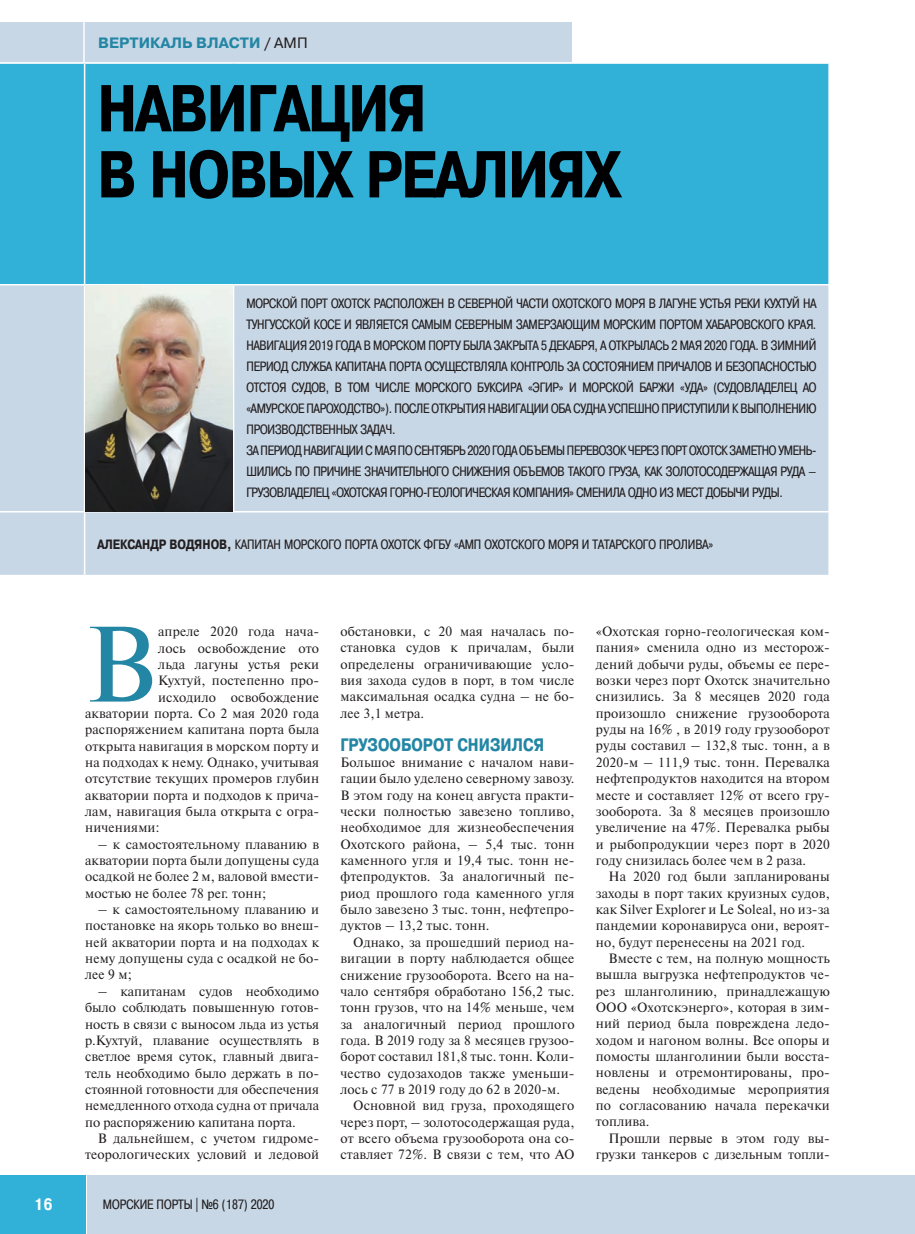
<style>
.page{position:relative;width:915px;height:1234px;background:#fff}
.page>*{position:absolute;margin:0;border:0;box-sizing:border-box;transform-origin:0 0}
.t1{font:106.8px "Newton C";color:#2386a4}
.t2{font:700 66px/66px "Pragmatica Cond C";letter-spacing:-.02em;color:#000002}
.t3{font:700 18px "Pragmatica Cond C";color:#2386a4}
.t4{font:700 16.5px "Pragmatica Cond C";color:#fff}
.t5{font:700 15px "Pragmatica C";color:#2386a4}
.t6{font:13.5px/16.4px "Newton C";letter-spacing:.01em;color:#231f20;text-align:justify}
.t7{font:13.5px/21px "Pragmatica Cond C";letter-spacing:-.01em;color:#231f20}
.s1{color:#231f20}
.s2{font-weight:400;color:#231f20}
.s3{font-weight:700}
</style>
<div class="page">
<div style="left:0;top:1175px;width:914px;height:58px;background:#c8d7e6"></div>
<hr style="left:85px;top:1174px;width:2px;height:59px;background:#fff">
<div style="left:0;top:1175px;width:85px;height:58px;background:#31b1d8"></div>
<div style="left:0;top:22px;width:572px;height:40px;background:#c8d7e6"></div>
<hr style="left:83px;top:21px;width:2px;height:43px;background:#fff">
<div style="left:0;top:64px;width:828px;height:220px;background:#31b1d8"></div>
<div style="left:0;top:285px;width:828px;height:289px;background:#c8d7e6"></div>
<hr style="left:84px;top:64px;width:1px;height:220px;background:#fff">
<hr style="left:84px;top:285px;width:1px;height:226px;background:#fff">
<hr style="left:233px;top:285px;width:1px;height:226px;background:#fff">
<hr style="left:0;top:511px;width:85px;height:1px;background:#fff">
<hr style="left:85px;top:511px;width:148px;height:1px;background:#fff">
<hr style="left:84px;top:512px;width:1px;height:62px;background:#fff">
<hr style="left:233px;top:511px;width:596px;height:1px;background:#fff">
<img style="left:85px;top:285px;width:148px;height:226px">
<p class="t5" style="left:98px;top:34px;width:211px">вертикаль власти <span class="s1">/</span> <span class="s2">АМП</span></p>
<h2 class="t2" style="left:97px;top:76px;width:527px">НАВИГАЦИ Я<br>В НОВЫХ РЕАЛИЯХ</h2>
<p class="t7" style="left:246px;top:293px;width:571px">Морской порт Охотск расположен в северной части Охотского моря в лагуне устья реки Кухтуй на Тунгусской косе и является самым северным замерзающим морским портом Хабаровского края.<br>Навигация 2019 года в морском порту была закрыта 5 декабря, а открылась 2 мая 2020 года. В зимний период Служба капитана порта осуществляла контроль за состоянием причалов и безопасностью отстоя судов, в том числе морского буксира «Эгир» и морской баржи «Уда» (судовладелец АО «Амурское пароходство»). После открытия навигации оба судна успешно приступили к выполнению производственных задач.<br>За период навигации с мая по сентябрь 2020 года объемы перевозок через порт Охотск заметно умень&shy;шились по причине значительного снижения объемов такого груза, как золотосодержащая руда – грузовладелец «Охотская горно-геологическая компания» сменила одно из мест добычи руды.</p>
<p class="t7" style="left:97px;top:533px;width:370px"><span class="s3">Александр Водян ов,</span> капитан морского порта Охотск ФГБУ «АМП</p>
<p class="t7" style="left:484px;top:533px;width:230px">Охотского моря и Татарского пролива»</p>
<h1 class="t1" style="left:85px;top:606px;width:73px">В</h1>
<p class="t6" style="left:158px;top:623px;width:162px">апреле 2020 года нача-</p>
<p class="t6" style="left:158px;top:639px;width:162px">лось освобождение ото</p>
<p class="t6" style="left:158px;top:656px;width:162px">льда лагуны устья реки</p>
<p class="t6" style="left:158px;top:672px;width:162px">Кухтуй, постепенно про-</p>
<p class="t6" style="left:158px;top:688px;width:162px">исходило освобождение</p>
<p class="t6" style="left:85px;top:705px;width:235px">акватории порта. Со 2 мая 2020 года</p>
<p class="t6" style="left:85px;top:721px;width:235px">распоряжением капитана порта была</p>
<p class="t6" style="left:85px;top:737px;width:235px">открыта навигация в морском порту и</p>
<p class="t6" style="left:85px;top:754px;width:235px">на подходах к нему. Однако, учитывая</p>
<p class="t6" style="left:85px;top:770px;width:235px">отсутствие текущих промеров глубин</p>
<p class="t6" style="left:85px;top:786px;width:235px">акватории порта и подходов к прича-</p>
<p class="t6" style="left:85px;top:803px;width:235px">лам, навигация была открыта с огра-</p>
<p class="t6" style="left:85px;top:819px;width:76px">ничениями:</p>
<p class="t6" style="left:85px;top:835px;width:235px;text-indent:13px">– к самостоятельному плаванию в акватории порта были допущены суда осадкой не более 2 м, валовой вмести&shy;мостью не более 78 рег. тонн;</p>
<p class="t6" style="left:85px;top:901px;width:235px;text-indent:13px">– к самостоятельному плаванию и постановке на якорь только во внеш&shy;ней акватории порта и на подходах к нему допущены суда с осадкой не бо&shy;лее 9 м;</p>
<p class="t6" style="left:85px;top:982px;width:235px;text-indent:13px">– капитанам судов необходимо было соблюдать повышенную готов&shy;ность в связи с выносом льда из устья р.Кухтуй, плавание осуществлять в светлое время суток, главный двига&shy;тель необходимо было держать в по&shy;стоянной готовности для обеспечения немедленного отхода судна от причала по распоряжению капитана порта.</p>
<p class="t6" style="left:85px;top:1129px;width:235px;text-align:right">В дальнейшем, с учетом гидроме&shy;теорологических условий и ледовой</p>
<p class="t4" style="left:34px;top:1195px;width:20px">16</p>
<p class="t7" style="left:103px;top:1193px;width:173px">морские порты | №6 (187) 2020</p>
<p class="t6" style="left:340px;top:623px;width:235px">обстановки, с 20 мая началась по&shy;становка судов к причалам, были определены ограничивающие усло&shy;вия захода судов в порт, в том числе максимальная осадка судна – не бо&shy;лее 3,1 метра.</p>
<h3 class="t3" style="left:340px;top:734px;width:203px">Грузооборот снизился</h3>
<p class="t6" style="left:340px;top:754px;width:235px">Большое внимание с началом нави&shy;гации было уделено северному завозу.<br>В этом году на конец августа практи&shy;чески полностью завезено топливо, необходимое для жизнеобеспечения Охотского района, – 5,4 тыс. тонн каменного угля и 19,4 тыс. тонн не&shy;фтепродуктов. За аналогичный пе&shy;риод прошлого года каменного угля было завезено 3 тыс. тонн, нефтепро&shy;дуктов – 13,2 тыс. тонн.</p>
<p class="t6" style="left:340px;top:933px;width:235px;text-indent:13px">Однако, за прошедший период на&shy;вигации в порту наблюдается общее снижение грузооборота. Всего на на&shy;чало сентября обработано 156,2 тыс. тонн грузов, что на 14% меньше, чем за аналогичный период прошлого года. В 2019 году за 8 месяцев грузоо&shy;борот составил 181,8 тыс. тонн. Коли&shy;чество судозаходов также уменьши&shy;лось с 77 в 2019 году до 62 в 2020-м.</p>
<p class="t6" style="left:340px;top:1097px;width:235px;text-indent:13px">Основной вид груза, проходящего через порт, – золотосодержащая руда, от всего объема грузооборота она со&shy;ставляет 72%. В связи с тем, что АО</p>
<p class="t6" style="left:595px;top:623px;width:235px">«Охотская горно-геологическая ком&shy;пания» сменила одно из месторож&shy;дений добычи руды, объемы ее пере&shy;возки через порт Охотск значительно снизились. За 8 месяцев 2020 года произошло снижение грузооборота руды на 16% , в 2019 году грузооборот руды составил – 132,8 тыс. тонн, а в 2020-м – 111,9 тыс. тонн. Перевалка нефтепродуктов находится на втором месте и составляет 12% от всего гру&shy;зооборота. За 8 месяцев произошло увеличение на 47%. Перевалка рыбы и рыбопродукции через порт в 2020 году снизилась более чем в 2 раза.</p>
<p class="t6" style="left:595px;top:868px;width:235px;text-indent:13px">На 2020 год были запланированы заходы в порт таких круизных судов, как Silver Explorer и Le Soleal, но из-за пандемии коронавируса они, вероят&shy;но, будут перенесены на 2021 год.</p>
<p class="t6" style="left:595px;top:950px;width:235px;text-indent:13px">Вместе с тем, на полную мощность вышла выгрузка нефтепродуктов че&shy;рез шланголинию, принадлежащую ООО «Охотскэнерго», которая в зим&shy;ний период была повреждена ледо&shy;ходом и нагоном волны. Все опоры и помосты шланголинии были восста&shy;новлены и отремонтированы, про&shy;ведены необходимые мероприятия по согласованию начала перекачки топлива.</p>
<p class="t6" style="left:595px;top:1129px;width:235px;text-align:right">Прошли первые в этом году вы&shy;грузки танкеров с дизельным топли-</p>
</div>
